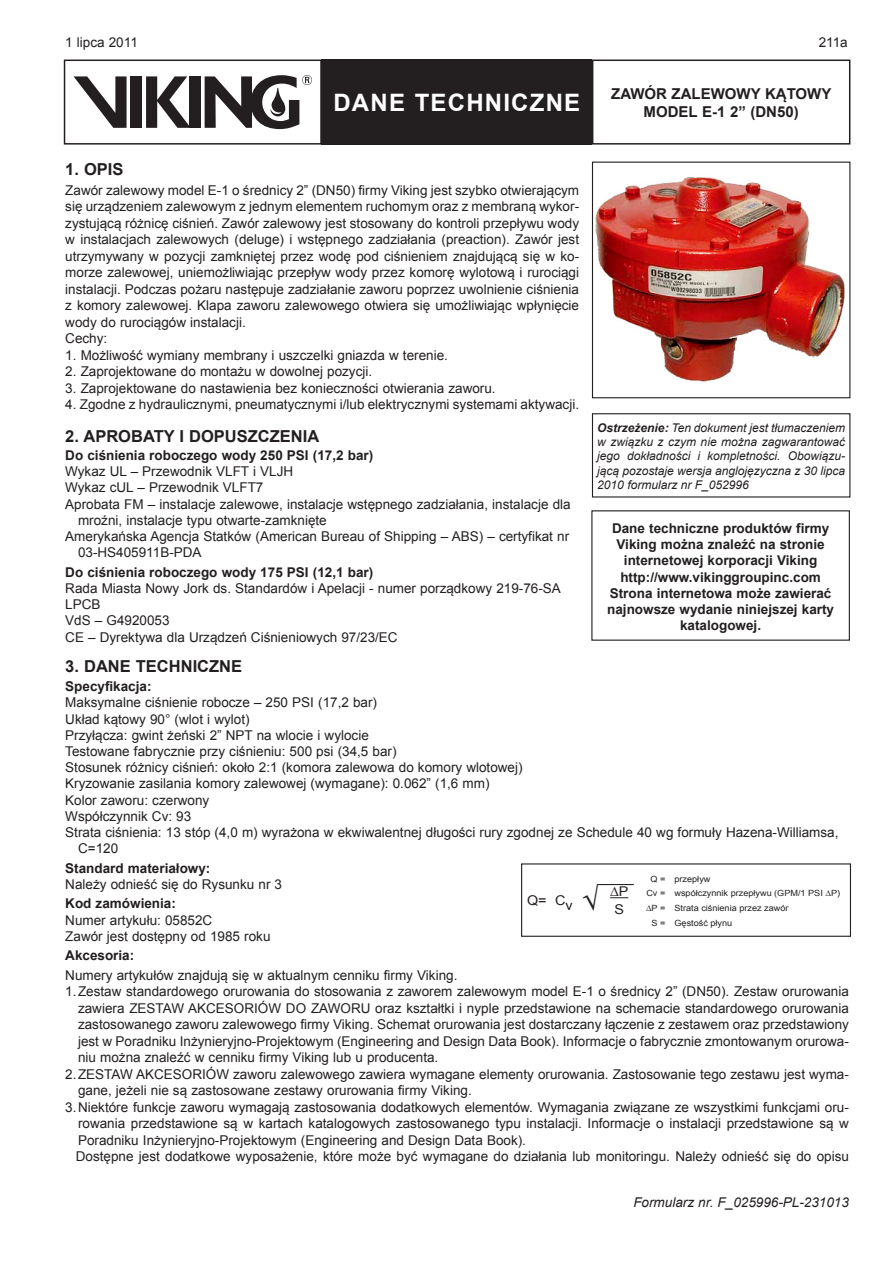
<style>
.page{position:relative;width:893px;height:1263px;background:#fff}
.page>*{position:absolute;margin:0;border:0;box-sizing:border-box;transform-origin:0 0}
.t1{font:700 24px "Arial";letter-spacing:.05em;color:#fff}
.body{font:700 16.5px "Arial";color:#231f20}
.heading_1{font:700 16.5px "Arial";color:#231f20}
.t2{font:700 15px "Arial";color:#231f20}
.Indented_letter{font:13.5px/16.5px "Arial";color:#231f20;text-align:justify}
.List_Bullet{font:13.5px/16.2px "Arial";color:#231f20}
.body-2{font:13.5px/16.5px "Arial";color:#231f20;text-align:justify}
.body-3{font:700 13.5px/16.2px "Arial";color:#231f20;text-align:center}
.List_Bullet-2{font:700 13.5px "Arial";color:#231f20}
.t3{font:italic 13.5px "Arial";color:#231f20}
.body-4{font:13.5px/17.5px "Arial";color:#231f20;text-align:center;scale:1.07 1}
.t4{font:italic 12px/14.4px "Arial";color:#231f20;text-align:justify}
.t5{font:8.55px "Arial";color:#231f20;scale:1.07 1}
.s1{font-weight:700}
.s2{font-size:27.9px}
</style>
<div class="page">
<div style="left:592px;top:60px;width:258px;height:85px;border:2px solid #231f20"></div>
<div style="left:322px;top:60px;width:270px;height:85px;background:#231f20"></div>
<div style="left:189px;top:76px;width:11px;height:52px;background:#231f20"></div>
<div style="left:131px;top:76px;width:11px;height:52px;background:#231f20"></div>
<svg style="left:146px;top:76px;width:43px;height:52px"></svg>
<svg style="left:74px;top:76px;width:53px;height:52px"></svg>
<svg style="left:205px;top:75px;width:107px;height:54px"></svg>
<div style="left:64px;top:60px;width:258px;height:85px;border:2px solid #231f20"></div>
<div style="left:592px;top:413px;width:258px;height:84px;border:1px solid #231f20"></div>
<img style="left:595px;top:177px;width:250px;height:205px">
<div style="left:592px;top:162px;width:258px;height:236px;border:1px solid #231f20"></div>
<svg style="left:610px;top:897px;width:18px;height:1px"></svg>
<hr style="left:597px;top:884px;width:37px;height:1px;background:#231f20">
<div style="left:521px;top:863px;width:330px;height:74px;border:1px solid #231f20"></div>
<p class="body-2" style="left:65px;top:34px;width:74px">1 lipca 2011</p>
<p class="body-2" style="left:819px;top:34px;width:31px">211a</p>
<h1 class="t1" style="left:333px;top:86px;width:248px">DANE TECHNICZNE</h1>
<p class="t2" style="left:611px;top:83px;width:222px">ZAWÓR ZALEWOWY KĄTOWY</p>
<p class="t2" style="left:644px;top:101px;width:157px">MODEL E-1 2” (DN50)</p>
<p class="heading_1" style="left:65px;top:158px;width:60px">1. OPIS</p>
<p class="body-2" style="left:65px;top:182px;width:515px">Zawór zalewowy model E-1 o średnicy 2” (DN50) firmy Viking jest szybko otwierającym się urządzeniem zalewowym z jednym elementem ruchomym oraz z membraną wykor&shy;zystującą różnicę ciśnień. Zawór zalewowy jest stosowany do kontroli przepływu wody w instalacjach zalewowych (deluge) i wstępnego zadziałania (preaction). Zawór jest utrzymywany w pozycji zamkniętej przez wodę pod ciśnieniem znajdującą się w ko&shy;morze zalewowej, uniemożliwiając przepływ wody przez komorę wylotową i rurociągi instalacji. Podczas pożaru następuje zadziałanie zaworu poprzez uwolnienie ciśnienia z komory zalewowej. Klapa zaworu zalewowego otwiera się umożliwiając wpłynięcie wody do rurociągów instalacji.</p>
<p class="body-2" style="left:65px;top:330px;width:44px">Cechy:</p>
<p class="body-2" style="left:65px;top:347px;width:384px">1. Możliwość wymiany membrany i uszczelki gniazda w terenie.</p>
<p class="body-2" style="left:65px;top:363px;width:308px">2. Zaprojektowane do montażu w dowolnej pozycji.</p>
<p class="body-2" style="left:65px;top:380px;width:432px">3. Zaprojektowane do nastawienia bez konieczności otwierania zaworu.</p>
<p class="body-2" style="left:65px;top:396px;width:515px">4. Zgodne z hydraulicznymi, pneumatycznymi i/lub elektrycznymi systemami aktywacji.</p>
<p class="body" style="left:65px;top:425px;width:256px">2. APROBATY I DOPUSZCZENIA</p>
<p class="List_Bullet-2" style="left:65px;top:446px;width:309px">Do ciśnienia roboczego wody 250 PSI (17,2 bar)</p>
<p class="List_Bullet" style="left:65px;top:464px;width:229px">Wykaz UL – Przewodnik VLFT i VLJH</p>
<p class="List_Bullet" style="left:65px;top:480px;width:200px">Wykaz cUL – Przewodnik VLFT7</p>
<p class="List_Bullet" style="left:78px;top:496px;width:494px;text-indent:-13px">Aprobata FM – instalacje zalewowe, instalacje wstępnego zadziałania, instalacje dla mroźni, instalacje typu otwarte-zamknięte</p>
<p class="List_Bullet" style="left:78px;top:528px;width:493px;text-indent:-13px">Amerykańska Agencja Statków (American Bureau of Shipping – ABS) – certyfikat nr<br>03-HS405911B-PDA</p>
<p class="List_Bullet-2" style="left:65px;top:563px;width:309px">Do ciśnienia roboczego wody 175 PSI (12,1 bar)</p>
<p class="List_Bullet" style="left:65px;top:580px;width:497px">Rada Miasta Nowy Jork ds. Standardów i Apelacji - numer porządkowy 219-76-SA</p>
<p class="List_Bullet" style="left:65px;top:596px;width:37px">LPCB</p>
<p class="List_Bullet" style="left:65px;top:613px;width:106px">VdS – G4920053</p>
<p class="List_Bullet" style="left:65px;top:629px;width:334px">CE – Dyrektywa dla Urządzeń Ciśnieniowych 97/23/EC</p>
<p class="body" style="left:65px;top:655px;width:178px">3. DANE TECHNICZNE</p>
<p class="List_Bullet-2" style="left:65px;top:677px;width:88px">Specyfikacja:</p>
<p class="List_Bullet" style="left:65px;top:695px;width:313px">Maksymalne ciśnienie robocze – 250 PSI (17,2 bar)</p>
<p class="List_Bullet" style="left:65px;top:711px;width:186px">Układ kątowy 90° (wlot i wylot)</p>
<p class="List_Bullet" style="left:65px;top:727px;width:305px">Przyłącza: gwint żeński 2” NPT na wlocie i wylocie</p>
<p class="List_Bullet" style="left:65px;top:743px;width:333px">Testowane fabrycznie przy ciśnieniu: 500 psi (34,5 bar)</p>
<p class="List_Bullet" style="left:65px;top:759px;width:459px">Stosunek różnicy ciśnień: około 2:1 (komora zalewowa do komory wlotowej)</p>
<p class="List_Bullet" style="left:65px;top:776px;width:426px">Kryzowanie zasilania komory zalewowej (wymagane): 0.062” (1,6 mm)</p>
<p class="List_Bullet" style="left:65px;top:792px;width:146px">Kolor zaworu: czerwony</p>
<p class="List_Bullet" style="left:65px;top:808px;width:128px">Współczynnik Cv: 93</p>
<p class="List_Bullet" style="left:78px;top:824px;width:762px;text-indent:-13px">Strata ciśnienia: 13 stóp (4,0 m) wyrażona w ekwiwalentnej długości rury zgodnej ze Schedule 40 wg formuły Hazena-Williamsa,<br>C=120</p>
<p class="List_Bullet-2" style="left:65px;top:859px;width:147px">Standard materiałowy:</p>
<p class="List_Bullet" style="left:65px;top:876px;width:218px">Należy odnieść się do Rysunku nr 3</p>
<p class="List_Bullet-2" style="left:65px;top:895px;width:112px">Kod zamówienia:</p>
<p class="List_Bullet" style="left:65px;top:912px;width:149px">Numer artykułu: 05852C</p>
<p class="List_Bullet" style="left:65px;top:928px;width:207px">Zawór jest dostępny od 1985 roku</p>
<p class="List_Bullet-2" style="left:65px;top:946px;width:71px">Akcesoria:</p>
<p class="List_Bullet" style="left:65px;top:967px;width:394px">Numery artykułów znajdują się w aktualnym cenniku firmy Viking.</p>
<p class="Indented_letter" style="left:78px;top:983px;width:772px;text-indent:-13px">1.Zestaw standardowego orurowania do stosowania z zaworem zalewowym model E-1 o średnicy 2” (DN50). Zestaw orurowania zawiera ZESTAW AKCESORIÓW DO ZAWORU oraz kształtki i nyple przedstawione na schemacie standardowego orurowania zastosowanego zaworu zalewowego firmy Viking. Schemat orurowania jest dostarczany łączenie z zestawem oraz przedstawiony jest w Poradniku Inżynieryjno-Projektowym (Engineering and Design Data Book). Informacje o fabrycznie zmontowanym orurowa&shy;niu można znaleźć w cenniku firmy Viking lub u producenta.</p>
<p class="Indented_letter" style="left:78px;top:1066px;width:772px;text-indent:-13px">2.ZESTAW AKCESORIÓW zaworu zalewowego zawiera wymagane elementy orurowania. Zastosowanie tego zestawu jest wyma&shy;gane, jeżeli nie są zastosowane zestawy orurowania firmy Viking.</p>
<p class="Indented_letter" style="left:78px;top:1099px;width:772px;text-indent:-13px">3.Niektóre funkcje zaworu wymagają zastosowania dodatkowych elementów. Wymagania związane ze wszystkimi funkcjami oru&shy;rowania przedstawione są w kartach katalogowych zastosowanego typu instalacji. Informacje o instalacji przedstawione są w Poradniku Inżynieryjno-Projektowym (Engineering and Design Data Book).</p>
<p class="Indented_letter" style="left:76px;top:1148px;width:774px">Dostępne jest dodatkowe wyposażenie, które może być wymagane do działania lub monitoringu. Należy odnieść się do opisu</p>
<p class="t4" style="left:597px;top:420px;width:249px"><span class="s1">Ostrzeżenie:</span> Ten dokument jest tłumaczeniem w związku z czym nie można zagwarantować jego dokładności i kompletności. Obowiązu&shy;jącą pozostaje wersja anglojęzyczna z 30 lipca 2010 formularz nr F_052996</p>
<p class="body-3" style="left:612px;top:521px;width:219px">Dane techniczne produktów firmy<br>Viking można znaleźć na stronie internetowej korporacji Viking</p>
<p class="body-3" style="left:620px;top:569px;width:202px">http://www.vikinggroupinc.com</p>
<p class="body-3" style="left:607px;top:585px;width:228px">Strona internetowa może zawierać najnowsze wydanie niniejszej karty katalogowej.</p>
<p class="t5" style="left:650px;top:873px;width:58px">Q = przepływ</p>
<p class="t5" style="left:646px;top:888px;width:183px">Cv = współczynnik przepływu (GPM/1 PSI ∆P)</p>
<p class="t5" style="left:646px;top:902px;width:135px">∆P = Strata ciśnienia przez zawór</p>
<p class="t5" style="left:651px;top:917px;width:77px">S = Gęstość płynu</p>
<p class="body-4" style="left:527px;top:892px;width:68px">Q= Cv <span class="s2">√</span></p>
<p class="body-4" style="left:610px;top:883px;width:19px">∆P<br>S</p>
<p class="t3" style="left:633px;top:1194px;width:217px">Formularz nr. F_025996-PL-231013</p>
</div>
